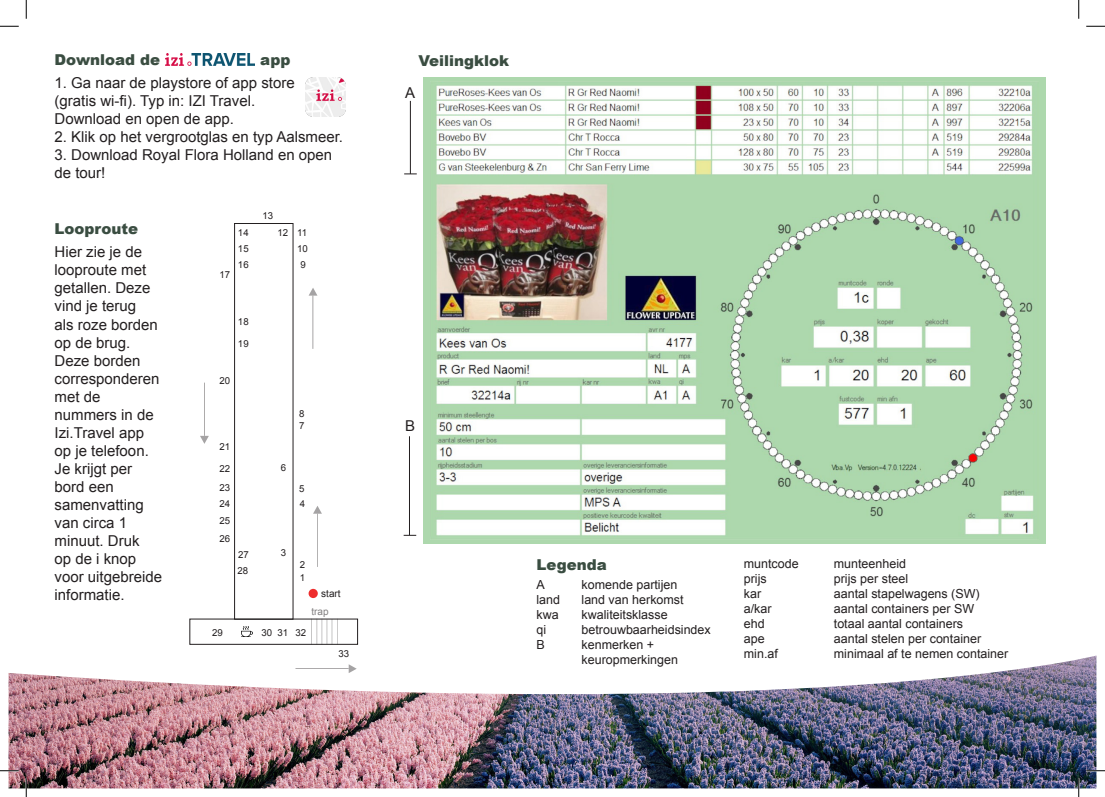
<style>
.page{position:relative;width:1105px;height:797px;background:#fff}
.page>*{position:absolute;margin:0;border:0;box-sizing:border-box;transform-origin:0 0}
.t1{font:15px/18px "Arial";color:#231f20}
.t2{font:900 15px "Arial";color:#3a4d41}
.t3{font:12.5px "Arial";color:#231f20}
.t4{font:10px "Arial";color:#231f20}
.t5{font:9.62px "Arial";color:#231f20}
</style>
<div class="page">
<div style="left:423px;top:77px;width:623px;height:467px;background:#add8ad"></div>
<img style="left:9px;top:655px;width:1087px;height:133px">
<img style="left:436px;top:85px;width:598px;height:451px">
<hr style="left:410px;top:101px;width:1px;height:73px;background:#231f20">
<hr style="left:409px;top:436px;width:1px;height:99px;background:#231f20">
<svg style="left:404px;top:174px;width:13px;height:1px"></svg>
<svg style="left:404px;top:535px;width:12px;height:1px"></svg>
<hr style="left:317px;top:514px;width:1px;height:53px;background:#231f20">
<hr style="left:313px;top:296px;width:1px;height:53px;background:#231f20">
<hr style="left:204px;top:382px;width:1px;height:54px;background:#231f20">
<hr style="left:295px;top:668px;width:54px;height:1px;background:#231f20">
<div style="left:234px;top:223px;width:59px;height:396px;border:1px solid #231f20"></div>
<svg style="left:313px;top:506px;width:9px;height:7px"></svg>
<svg style="left:309px;top:288px;width:8px;height:7px"></svg>
<svg style="left:200px;top:436px;width:9px;height:8px"></svg>
<svg style="left:349px;top:664px;width:8px;height:9px"></svg>
<svg style="left:311px;top:618px;width:27px;height:26px"></svg>
<svg style="left:242px;top:626px;width:10px;height:11px"></svg>
<div style="left:309px;top:589px;width:9px;height:9px;background:#ee2d2d;border-radius:50%"></div>
<img style="left:165px;top:53px;width:89px;height:12px">
<img style="left:306px;top:77px;width:39px;height:39px">
<svg style="left:0;top:25px;width:19px;height:2px"></svg>
<svg style="left:1086px;top:25px;width:19px;height:2px"></svg>
<svg style="left:0;top:770px;width:19px;height:1px"></svg>
<svg style="left:1086px;top:770px;width:19px;height:1px"></svg>
<svg style="left:25px;top:0;width:2px;height:19px"></svg>
<svg style="left:25px;top:778px;width:2px;height:19px"></svg>
<svg style="left:1078px;top:0;width:1px;height:19px"></svg>
<svg style="left:1078px;top:778px;width:1px;height:19px"></svg>
<p class="t2" style="left:55px;top:48px;width:107px">Download de</p>
<p class="t2" style="left:260px;top:48px;width:32px">app</p>
<p class="t1" style="left:55px;top:74px;width:242px">1. Ga naar de playstore of app store</p>
<p class="t1" style="left:55px;top:92px;width:202px">(gratis wi-fi). Typ in: IZI Travel.</p>
<p class="t1" style="left:55px;top:110px;width:181px">Download en open de app.</p>
<p class="t1" style="left:55px;top:128px;width:290px">2. Klik op het vergrootglas en typ Aalsmeer.</p>
<p class="t1" style="left:55px;top:146px;width:279px">3. Download Royal Flora Holland en open de tour!</p>
<p class="t2" style="left:55px;top:218px;width:85px">Looproute</p>
<p class="t1" style="left:55px;top:243px;width:109px">Hier zie je de looproute met getallen. Deze vind je terug<br>als roze borden op de brug.<br>Deze borden corresponderen met de nummers in de<br>Izi.Travel app op je telefoon.<br>Je krijgt per bord een samenvatting van circa 1 minuut. Druk<br>op de i knop voor uitgebreide informatie.</p>
<p class="t5" style="left:219px;top:268px;width:12px">17</p>
<p class="t5" style="left:238px;top:227px;width:12px">14</p>
<p class="t5" style="left:238px;top:243px;width:12px">15</p>
<p class="t5" style="left:238px;top:259px;width:12px">16</p>
<p class="t5" style="left:262px;top:209px;width:12px">13</p>
<p class="t5" style="left:277px;top:227px;width:12px">12</p>
<p class="t5" style="left:297px;top:227px;width:11px">11</p>
<p class="t5" style="left:297px;top:243px;width:12px">10</p>
<p class="t5" style="left:300px;top:259px;width:7px">9</p>
<p class="t5" style="left:238px;top:315px;width:12px">18</p>
<p class="t5" style="left:238px;top:337px;width:12px">19</p>
<p class="t5" style="left:219px;top:375px;width:12px">20</p>
<p class="t5" style="left:219px;top:440px;width:12px">21</p>
<p class="t5" style="left:219px;top:462px;width:12px">22</p>
<p class="t5" style="left:220px;top:481px;width:12px">23</p>
<p class="t5" style="left:220px;top:497px;width:12px">24</p>
<p class="t5" style="left:219px;top:514px;width:12px">25</p>
<p class="t5" style="left:219px;top:532px;width:12px">26</p>
<p class="t5" style="left:238px;top:548px;width:12px">27</p>
<p class="t5" style="left:238px;top:564px;width:12px">28</p>
<p class="t5" style="left:212px;top:626px;width:12px">29</p>
<p class="t5" style="left:299px;top:407px;width:7px">8</p>
<p class="t5" style="left:299px;top:419px;width:7px">7</p>
<p class="t5" style="left:281px;top:461px;width:7px">6</p>
<p class="t5" style="left:299px;top:482px;width:7px">5</p>
<p class="t5" style="left:300px;top:497px;width:7px">4</p>
<p class="t5" style="left:281px;top:546px;width:7px">3</p>
<p class="t5" style="left:261px;top:626px;width:12px">30</p>
<p class="t5" style="left:278px;top:626px;width:12px">31</p>
<p class="t5" style="left:300px;top:558px;width:7px">2</p>
<p class="t5" style="left:300px;top:571px;width:7px">1</p>
<p class="t4" style="left:321px;top:587px;width:21px">start</p>
<p class="t4" style="left:311px;top:605px;width:19px">trap</p>
<p class="t5" style="left:296px;top:626px;width:12px">32</p>
<p class="t5" style="left:338px;top:647px;width:12px">33</p>
<p class="t2" style="left:418px;top:49px;width:92px">Veilingklok</p>
<p class="t1" style="left:405px;top:83px;width:12px">A</p>
<p class="t1" style="left:405px;top:417px;width:12px">B</p>
<p class="t2" style="left:536px;top:553px;width:72px">Legenda</p>
<p class="t3" style="left:536px;top:576px;width:10px">A</p>
<p class="t3" style="left:581px;top:576px;width:97px">komende partijen</p>
<p class="t3" style="left:536px;top:591px;width:25px">land</p>
<p class="t3" style="left:581px;top:591px;width:104px">land van herkomst</p>
<p class="t3" style="left:536px;top:606px;width:24px">kwa</p>
<p class="t3" style="left:581px;top:606px;width:88px">kwaliteitsklasse</p>
<p class="t3" style="left:536px;top:621px;width:11px">qi</p>
<p class="t3" style="left:581px;top:621px;width:131px">betrouwbaarheidsindex</p>
<p class="t3" style="left:536px;top:636px;width:10px">B</p>
<p class="t3" style="left:581px;top:636px;width:74px">kenmerken +</p>
<p class="t3" style="left:581px;top:651px;width:98px">keuropmerkingen</p>
<p class="t3" style="left:744px;top:555px;width:56px">muntcode</p>
<p class="t3" style="left:834px;top:555px;width:74px">munteenheid</p>
<p class="t3" style="left:744px;top:570px;width:24px">prijs</p>
<p class="t3" style="left:834px;top:570px;width:76px">prijs per steel</p>
<p class="t3" style="left:744px;top:585px;width:19px">kar</p>
<p class="t3" style="left:834px;top:585px;width:147px">aantal stapelwagens (SW)</p>
<p class="t3" style="left:744px;top:600px;width:29px">a/kar</p>
<p class="t3" style="left:834px;top:600px;width:142px">aantal containers per SW</p>
<p class="t3" style="left:744px;top:615px;width:22px">ehd</p>
<p class="t3" style="left:834px;top:615px;width:131px">totaal aantal containers</p>
<p class="t3" style="left:744px;top:630px;width:22px">ape</p>
<p class="t3" style="left:834px;top:630px;width:149px">aantal stelen per container</p>
<p class="t3" style="left:744px;top:645px;width:36px">min.af</p>
<p class="t3" style="left:834px;top:645px;width:176px">minimaal af te nemen container</p>
</div>
